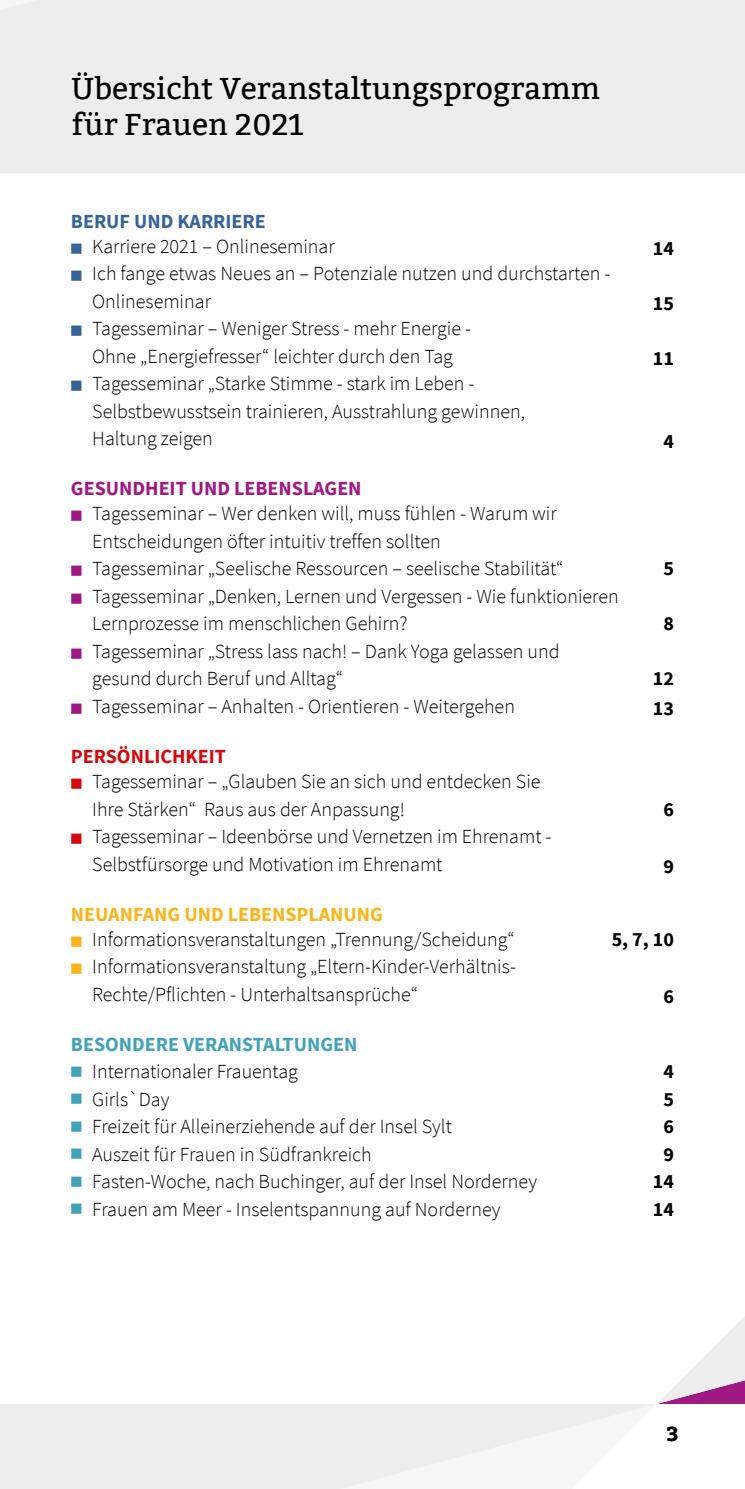
<style>
.page{position:relative;width:745px;height:1489px;background:#fff}
.page>*{position:absolute;margin:0;border:0;box-sizing:border-box;transform-origin:0 0}
.t1{font:30px/36px "Bitter";color:#000}
.t2{font:300 20px/27.5px "Source Sans Pro";color:#000}
.t3{font:700 20px "Source Sans Pro";color:#000}
.t4{font:700 20px "Source Sans Pro";color:#fab51d}
.t5{font:700 20px "Source Sans Pro";color:#9e1981}
.t6{font:700 20px "Source Sans Pro";color:#43a2b7}
.t7{font:700 20px "Source Sans Pro";color:#376397}
.t8{font:700 20px "Source Sans Pro";color:#d20a11}
.t9{font:700 20px "Bitter";color:#000}
.s1{font-size:12.5px;color:#376397}
.s2{font-size:12.5px;color:#9e1981}
.s3{font-size:12.5px;color:#d20a11}
.s4{font-size:12.5px;color:#fab51d}
.s5{font-size:12.5px;color:#43a2b7}
</style>
<div class="page">
<div style="left:0;top:0;width:744px;height:173px;background:#ededed"></div>
<svg style="left:657px;top:1317px;width:87px;height:87px"></svg>
<svg style="left:0;top:1404px;width:655px;height:84px;fill:#ededed"></svg>
<h1 class="t1" style="left:71px;top:71px;width:530px">Übersicht Veranstaltungsprogramm für Frauen 2021</h1>
<p class="t7" style="left:71px;top:207px;width:196px">BERUF UND KARRIERE</p>
<p class="t2" style="left:71px;top:232px;width:265px"><span class="s1">■</span> Karriere 2021 – Onlineseminar</p>
<p class="t3" style="left:652px;top:235px;width:23px">14</p>
<p class="t2" style="left:92px;top:260px;width:519px;text-indent:-21px"><span class="s1">■</span> Ich fange etwas Neues an – Potenziale nutzen und durchstarten -<br>Onlineseminar</p>
<p class="t3" style="left:652px;top:290px;width:23px">15</p>
<p class="t2" style="left:71px;top:315px;width:401px;text-align:center"><span class="s1">■</span> Tagesseminar – Weniger Stress - mehr Energie -<br>Ohne „Energiefresser“ leichter durch den Tag</p>
<p class="t2" style="left:92px;top:370px;width:434px;text-indent:-21px"><span class="s1">■</span> Tagesseminar „Starke Stimme - stark im Leben -<br>Selbstbewusstsein trainieren, Ausstrahlung gewinnen,<br>Haltung zeigen</p>
<p class="t3" style="left:652px;top:345px;width:23px">11</p>
<p class="t3" style="left:663px;top:427px;width:12px">4</p>
<p class="t5" style="left:71px;top:475px;width:292px">GESUNDHEIT UND LEBENSLAGEN</p>
<p class="t2" style="left:92px;top:500px;width:466px;text-indent:-21px"><span class="s2">■</span> Tagesseminar – Wer denken will, muss fühlen - Warum wir<br>Entscheidungen öfter intuitiv treffen sollten</p>
<p class="t2" style="left:71px;top:555px;width:493px"><span class="s2">■</span> Tagesseminar „Seelische Ressourcen – seelische Stabilität“</p>
<p class="t3" style="left:663px;top:555px;width:12px">5</p>
<p class="t2" style="left:92px;top:582px;width:527px;text-indent:-21px"><span class="s2">■</span> Tagesseminar „Denken, Lernen und Vergessen - Wie funktionieren<br>Lernprozesse im menschlichen Gehirn?</p>
<p class="t3" style="left:663px;top:610px;width:12px">8</p>
<p class="t2" style="left:92px;top:637px;width:468px;text-indent:-21px"><span class="s2">■</span> Tagesseminar „Stress lass nach! – Dank Yoga gelassen und gesund durch Beruf und Alltag“</p>
<p class="t3" style="left:652px;top:665px;width:23px">12</p>
<p class="t2" style="left:71px;top:692px;width:445px"><span class="s2">■</span> Tagesseminar – Anhalten - Orientieren - Weitergehen</p>
<p class="t3" style="left:652px;top:695px;width:23px">13</p>
<p class="t8" style="left:71px;top:742px;width:156px">PERSÖNLICHKEIT</p>
<p class="t2" style="left:92px;top:767px;width:449px;text-indent:-21px"><span class="s3">■</span> Tagesseminar – „Glauben Sie an sich und entdecken Sie<br>Ihre Stärken“ Raus aus der Anpassung!</p>
<p class="t3" style="left:663px;top:795px;width:12px">6</p>
<p class="t2" style="left:92px;top:822px;width:460px;text-indent:-21px"><span class="s3">■</span> Tagesseminar – Ideenbörse und Vernetzen im Ehrenamt -<br>Selbstfürsorge und Motivation im Ehrenamt</p>
<p class="t3" style="left:663px;top:852px;width:12px">9</p>
<p class="t4" style="left:71px;top:900px;width:313px">NEUANFANG UND LEBENSPLANUNG</p>
<p class="t2" style="left:71px;top:925px;width:445px"><span class="s4">■</span> Informationsveranstaltungen „Trennung/Scheidung“</p>
<p class="t3" style="left:611px;top:925px;width:64px">5, 7, 10</p>
<p class="t2" style="left:92px;top:952px;width:425px;text-indent:-21px"><span class="s4">■</span> Informationsveranstaltung „Eltern-Kinder-Verhältnis-<br>Rechte/Pflichten - Unterhaltsansprüche“</p>
<p class="t3" style="left:663px;top:982px;width:12px">6</p>
<p class="t6" style="left:71px;top:1030px;width:288px">BESONDERE VERANSTALTUNGEN</p>
<p class="t2" style="left:71px;top:1057px;width:228px"><span class="s5">■</span> Internationaler Frauentag</p>
<p class="t3" style="left:663px;top:1057px;width:12px">4</p>
<p class="t2" style="left:71px;top:1085px;width:100px"><span class="s5">■</span> Girls`Day</p>
<p class="t3" style="left:663px;top:1085px;width:12px">5</p>
<p class="t2" style="left:71px;top:1112px;width:382px"><span class="s5">■</span> Freizeit für Alleinerziehende auf der Insel Sylt</p>
<p class="t3" style="left:663px;top:1112px;width:12px">6</p>
<p class="t2" style="left:71px;top:1140px;width:302px"><span class="s5">■</span> Auszeit für Frauen in Südfrankreich</p>
<p class="t3" style="left:663px;top:1140px;width:12px">9</p>
<p class="t2" style="left:71px;top:1167px;width:467px"><span class="s5">■</span> Fasten-Woche, nach Buchinger, auf der Insel Norderney</p>
<p class="t3" style="left:652px;top:1167px;width:23px">14</p>
<p class="t2" style="left:71px;top:1195px;width:431px"><span class="s5">■</span> Frauen am Meer - Inselentspannung auf Norderney</p>
<p class="t3" style="left:652px;top:1195px;width:23px">14</p>
<p class="t9" style="left:666px;top:1420px;width:13px">3</p>
</div>
